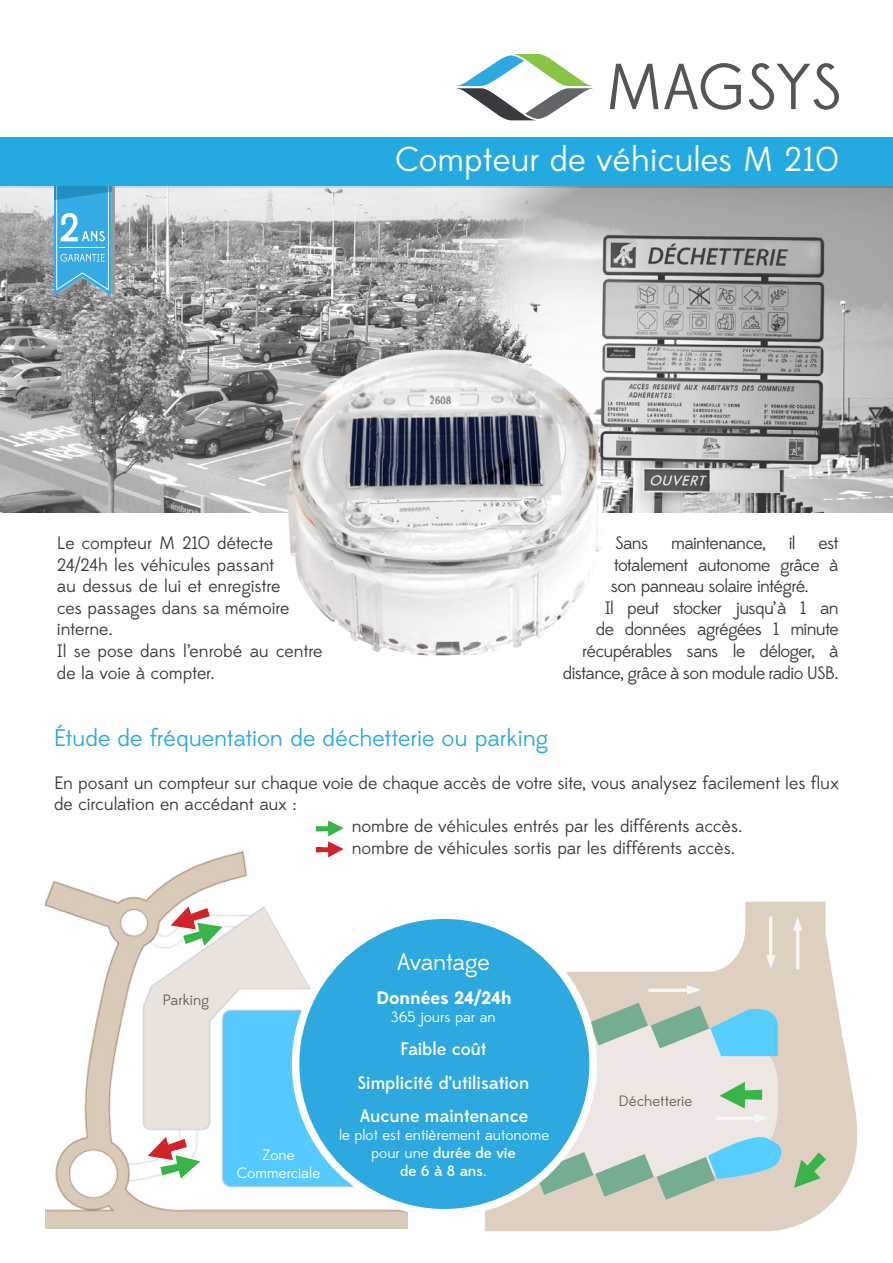
<style>
.page{position:relative;width:893px;height:1263px;background:#fff}
.page>*{position:absolute;margin:0;border:0;box-sizing:border-box;transform-origin:0 0}
.t1{font:34.5px "Edmondsans";color:#fff}
.t2{font:24px "Edmondsans";letter-spacing:-.005em;color:#2ea9e0}
.t3{font:24px "Edmondsans";letter-spacing:-.015em;color:#fff}
.t4{font:18px/21.6px "Edmondsans";letter-spacing:-.015em;color:#393a3e}
.t5{font:18px/21.6px "Edmondsans";letter-spacing:-.035em;color:#393a3e;text-align:right}
.t6{font:500 18px "Edmondsans";color:#fff}
.t7{font:700 18px "Edmondsans";color:#fff}
.t8{font:18px "Edmondsans";letter-spacing:-.04em;color:#393a3e}
.t9{font:15px/18px "Edmondsans";color:#fff;text-align:center}
.t10{font:15px "Edmondsans";color:#665e52}
.t11{font:500 15px "Edmondsans";color:#fff}
.s1{font-weight:500}
.s2{font-weight:400}
</style>
<div class="page">
<div style="left:0;top:138px;width:893px;height:50px;background:#24aae1"></div>
<svg style="left:456px;top:54px;width:137px;height:66px"></svg>
<svg style="left:610px;top:63px;width:131px;height:47px"></svg>
<svg style="left:749px;top:63px;width:90px;height:47px"></svg>
<svg style="left:485px;top:901px;width:373px;height:331px"></svg>
<svg style="left:766px;top:916px;width:10px;height:53px"></svg>
<svg style="left:793px;top:916px;width:9px;height:53px"></svg>
<img style="left:45px;top:850px;width:363px;height:379px">
<div style="left:296px;top:915px;width:297px;height:298px;background:#2ea9e0;border-radius:50%"></div>
<div style="left:292px;top:911px;width:305px;height:305px;border:8px solid #fff;border-radius:50%"></div>
<svg style="left:166px;top:902px;width:61px;height:48px"></svg>
<svg style="left:143px;top:1132px;width:62px;height:51px"></svg>
<svg style="left:384px;top:985px;width:400px;height:222px"></svg>
<svg style="left:794px;top:1152px;width:32px;height:36px"></svg>
<svg style="left:314px;top:820px;width:35px;height:41px"></svg>
<img style="left:0;top:186px;width:893px;height:326px">
<img style="left:224px;top:342px;width:442px;height:314px">
<svg style="left:54px;top:186px;width:61px;height:110px;background:#57aed7"></svg>
<p class="t1" style="left:395px;top:140px;width:445px">Compteur de véhicules M 210</p>
<p class="t4" style="left:57px;top:533px;width:234px">Le compteur M 210 détecte<br>24/24h les véhicules passant au dessus de lui et enregistre ces passages dans sa mémoire interne.</p>
<p class="t4" style="left:57px;top:641px;width:267px">Il se pose dans l’enrobé au centre de la voie à compter.</p>
<p class="t4" style="left:615px;top:533px;width:35px">Sans</p>
<p class="t8" style="left:671px;top:532px;width:96px">maintenance,</p>
<p class="t4" style="left:789px;top:533px;width:8px">il</p>
<p class="t4" style="left:611px;top:533px;width:229px;text-align:justify;text-indent:208px">est totalement autonome grâce à son panneau solaire intégré.</p>
<p class="t5" style="left:563px;top:597px;width:278px">Il peut stocker jusqu’à 1 an<br>de données agrégées 1 minute récupérables sans le déloger, à distance, grâce à son module radio USB.</p>
<p class="t2" style="left:54px;top:724px;width:496px">Étude de fréquentation de déchetterie ou parking</p>
<p class="t4" style="left:54px;top:772px;width:786px">En posant un compteur sur chaque voie de chaque accès de votre site, vous analysez facilement les flux de circulation en accédant aux :</p>
<p class="t4" style="left:352px;top:816px;width:392px">nombre de véhicules entrés par les différents accès.</p>
<p class="t4" style="left:352px;top:837px;width:385px">nombre de véhicules sortis par les différents accès.</p>
<p class="t10" style="left:162px;top:992px;width:48px">Parking</p>
<p class="t9" style="left:262px;top:1147px;width:34px">Zone</p>
<p class="t9" style="left:237px;top:1165px;width:85px">Commerciale</p>
<p class="t3" style="left:397px;top:948px;width:94px">Avantage</p>
<p class="t7" style="left:376px;top:986px;width:137px">Données 24/24h</p>
<p class="t9" style="left:391px;top:1008px;width:106px">365 jours par an</p>
<p class="t6" style="left:400px;top:1038px;width:87px">Faible coût</p>
<p class="t6" style="left:357px;top:1072px;width:173px">Simplicité d’utilisation</p>
<p class="t6" style="left:360px;top:1105px;width:170px">Aucune maintenance</p>
<p class="t9" style="left:339px;top:1127px;width:212px">le plot est entièrement autonome pour une <span class="s1">durée de vie</span></p>
<p class="t11" style="left:400px;top:1162px;width:88px">de 6 à 8 ans<span class="s2">.</span></p>
<p class="t10" style="left:618px;top:1092px;width:75px">Déchetterie</p>
</div>
